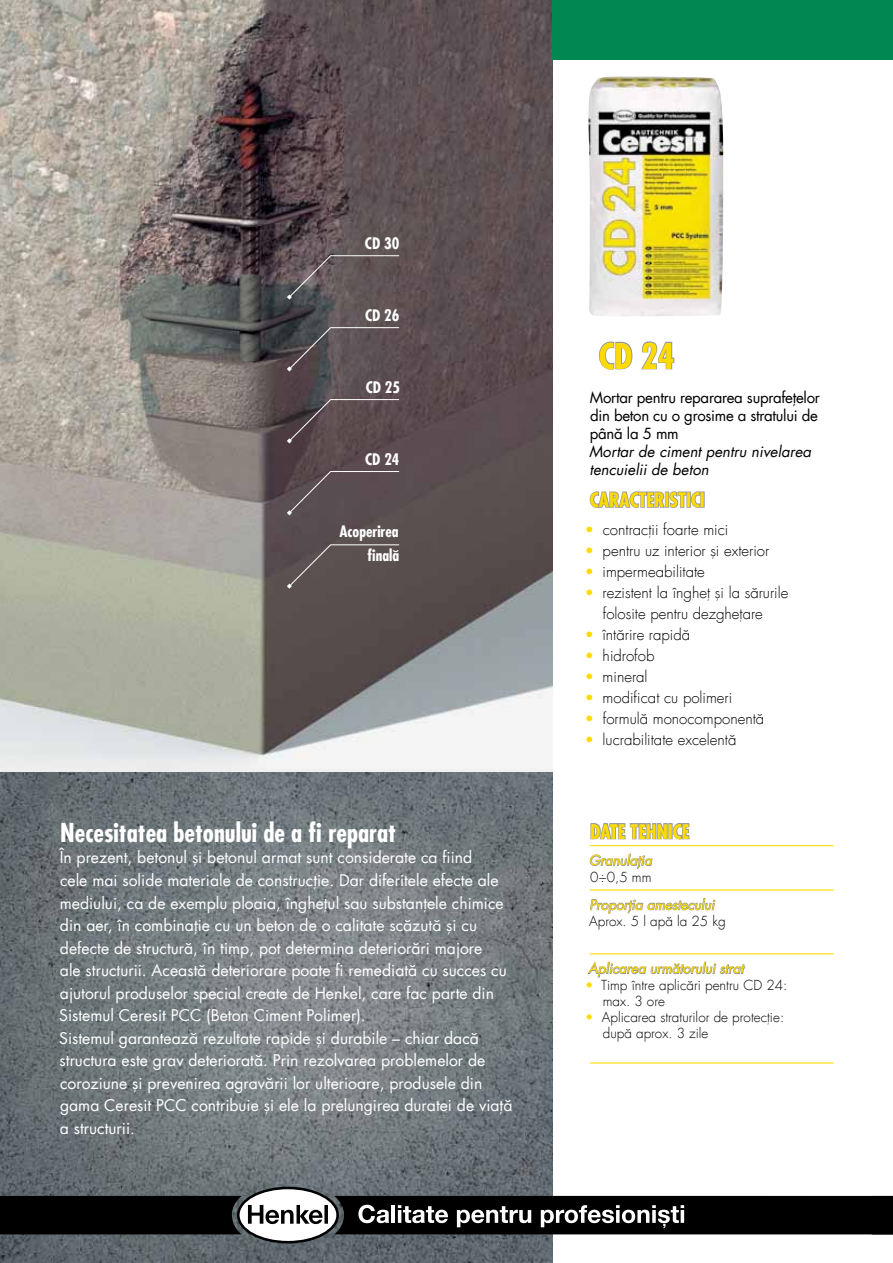
<style>
.page{position:relative;width:893px;height:1263px;background:#fff}
.page>*{position:absolute;margin:0;border:0;box-sizing:border-box;transform-origin:0 0}
.t1{font:700 condensed 34.5px "Futura Std";color:#ffdb00}
.t2{font:700 condensed 25.5px "Futura Std";color:#fff}
.t3{font:700 condensed 19.5px "Futura Std";color:#ffdb00}
.t4{font:15.75px/22.5px "Futura Std";color:#fff}
.t5{font:700 condensed 15.6px/23.9px "Futura Std";color:#fff;text-align:right}
.t6{font:300 15px/21px "Futura Std";color:#000;text-align:center}
.t7{font:15px/18px "Futura Std";letter-spacing:-.02em;color:#000}
.t8{font:15px/18px "Futura Std Book Obligue";color:#000}
.t9{font:300 13.5px/16.2px "Futura Std";color:#000}
.t10{font:13.5px "Futura Std Book Obligue";color:#ffdb00}
.s1{color:#ffdb00}
</style>
<div class="page">
<img style="left:0;top:772px;width:553px;height:491px">
<img style="left:588px;top:77px;width:135px;height:239px">
<img style="left:0;top:0;width:553px;height:772px">
<div style="left:553px;top:0;width:340px;height:60px;background:#008752"></div>
<svg style="left:287px;top:255px;width:113px;height:45px;background:#655b5d"></svg>
<svg style="left:287px;top:327px;width:113px;height:44px;background:#5b5256"></svg>
<svg style="left:287px;top:399px;width:113px;height:44px;background:#5a4c4f"></svg>
<svg style="left:287px;top:471px;width:113px;height:44px;background:#5d5055"></svg>
<div style="left:287px;top:544px;width:113px;height:45px;background:#5a504f"></div>
<hr style="left:590px;top:845px;width:243px;height:1px;background:#ffdb00">
<hr style="left:590px;top:889px;width:243px;height:1px;background:#ffdb00">
<hr style="left:590px;top:953px;width:243px;height:1px;background:#ffdb00">
<hr style="left:590px;top:1062px;width:243px;height:1px;background:#ffdb00">
<svg style="left:598px;top:341px;width:35px;height:29px"></svg>
<svg style="left:641px;top:341px;width:34px;height:29px"></svg>
<svg style="left:589px;top:491px;width:111px;height:17px"></svg>
<div style="left:700px;top:491px;width:5px;height:17px;border:2px solid #939598"></div>
<svg style="left:590px;top:823px;width:100px;height:17px"></svg>
<svg style="left:590px;top:853px;width:63px;height:16px"></svg>
<svg style="left:590px;top:898px;width:126px;height:16px"></svg>
<svg style="left:587px;top:961px;width:159px;height:17px"></svg>
<svg style="left:0;top:1187px;width:893px;height:56px"></svg>
<p class="t5" style="left:365px;top:232px;width:36px">CD 30</p>
<p class="t5" style="left:365px;top:304px;width:36px">CD 26</p>
<p class="t5" style="left:366px;top:375px;width:36px">CD 25</p>
<p class="t5" style="left:365px;top:447px;width:36px">CD 24</p>
<p class="t5" style="left:339px;top:519px;width:61px">Acoperirea finală</p>
<h2 class="t2" style="left:60px;top:817px;width:337px">Necesitatea betonului de a fi reparat</h2>
<p class="t4" style="left:59px;top:847px;width:455px">În prezent, betonul și betonul armat sunt considerate ca fiind<br>cele mai solide materiale de construcție. Dar diferitele efecte ale mediului, ca de exemplu ploaia, înghețul sau substanțele chimice din aer, în combinație cu un beton de o calitate scăzută și cu defecte de structură, în timp, pot determina deteriorări majore<br>ale structurii. Această deteriorare poate fi remediată cu succes cu ajutorul produselor special create de Henkel, care fac parte din Sistemul Ceresit PCC (Beton Ciment Polimer).<br>Sistemul garantează rezultate rapide și durabile – chiar dacă structura este grav deteriorată. Prin rezolvarea problemelor de coroziune și prevenirea agravării lor ulterioare, produsele din gama Ceresit PCC contribuie și ele la prelungirea duratei de viață a structurii.</p>
<h1 class="t1" style="left:599px;top:334px;width:78px">CD 24</h1>
<p class="t7" style="left:590px;top:388px;width:231px">Mortar pentru repararea suprafețelor din beton cu o grosime a stratului de până la 5 mm</p>
<p class="t8" style="left:589px;top:442px;width:224px">Mortar de ciment pentru nivelarea tencuielii de beton</p>
<p class="t3" style="left:590px;top:488px;width:116px">CARACTERISTICI</p>
<p class="t6" style="left:585px;top:519px;width:145px"><span class="s1">•</span> contracții foarte mici</p>
<p class="t6" style="left:585px;top:540px;width:186px"><span class="s1">•</span> pentru uz interior și exterior</p>
<p class="t6" style="left:585px;top:561px;width:121px"><span class="s1">•</span> impermeabilitate</p>
<p class="t6" style="left:585px;top:582px;width:205px"><span class="s1">•</span> rezistent la îngheț și la sărurile folosite pentru dezghețare</p>
<p class="t6" style="left:585px;top:624px;width:107px"><span class="s1">•</span> întărire rapidă</p>
<p class="t6" style="left:585px;top:645px;width:71px"><span class="s1">•</span> hidrofob</p>
<p class="t6" style="left:585px;top:666px;width:64px"><span class="s1">•</span> mineral</p>
<p class="t6" style="left:585px;top:687px;width:149px"><span class="s1">•</span> modificat cu polimeri</p>
<p class="t6" style="left:585px;top:708px;width:181px"><span class="s1">•</span> formulă monocomponentă</p>
<p class="t6" style="left:585px;top:729px;width:153px"><span class="s1">•</span> lucrabilitate excelentă</p>
<p class="t3" style="left:590px;top:819px;width:101px">DATE TEHNICE</p>
<p class="t10" style="left:589px;top:852px;width:64px">Granulația</p>
<p class="t9" style="left:590px;top:869px;width:63px">0÷0,5 mm</p>
<p class="t10" style="left:589px;top:896px;width:127px">Proporția amestecului</p>
<p class="t9" style="left:589px;top:913px;width:138px">Aprox. 5 l apă la 25 kg</p>
<p class="t10" style="left:588px;top:960px;width:157px">Aplicarea următorului strat</p>
<p class="t9" style="left:603px;top:977px;width:186px;text-indent:-18px"><span class="s1">•</span> Timp între aplicări pentru CD 24: max. 3 ore</p>
<p class="t9" style="left:603px;top:1009px;width:183px;text-indent:-18px"><span class="s1">•</span> Aplicarea straturilor de protecție: după aprox. 3 zile</p>
</div>
